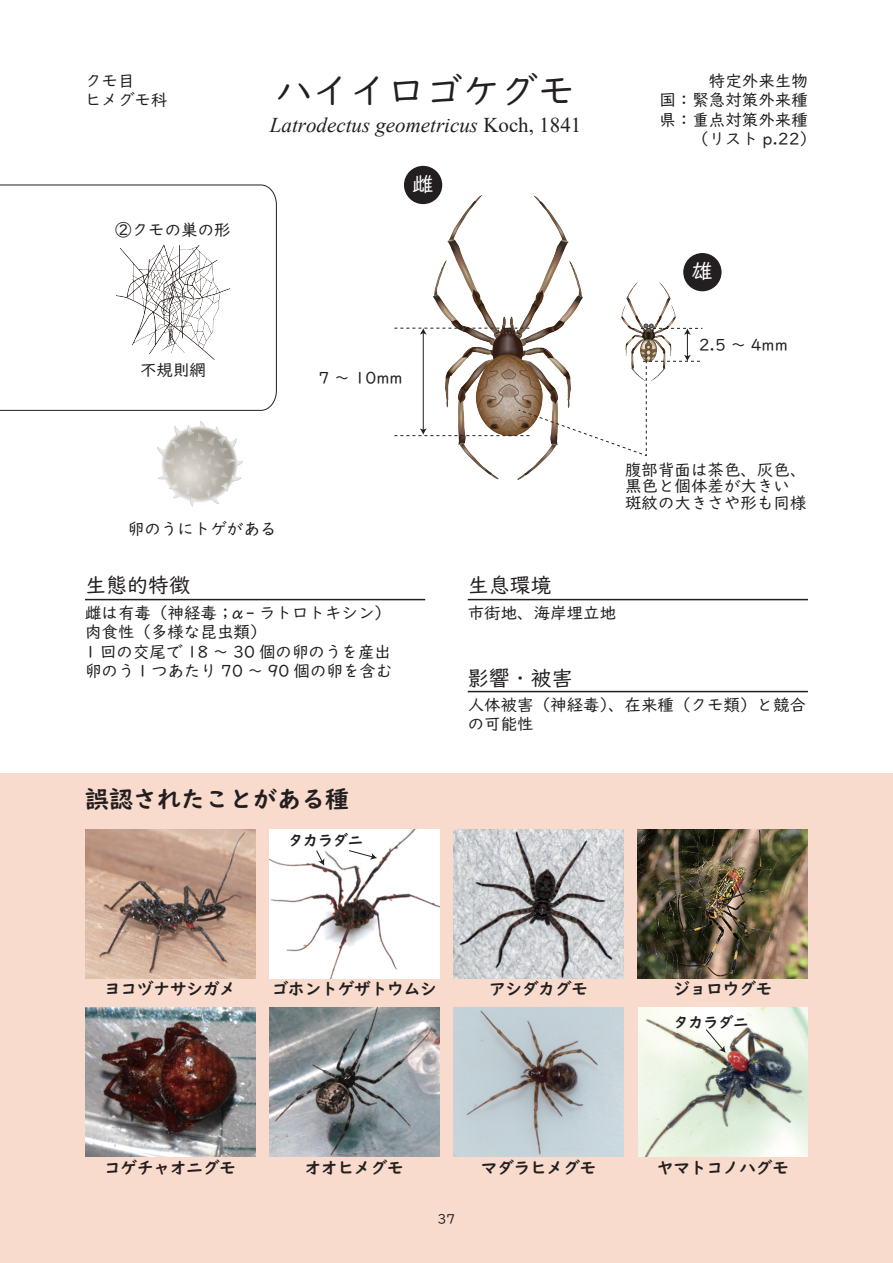
<style>
.page{position:relative;width:893px;height:1263px;background:#fff}
.page>*{position:absolute;margin:0;border:0;box-sizing:border-box;transform-origin:0 0}
.t1{font:37.5px "UD Digi Kyokasho NP R";color:#231f20}
.t2{font:24px "UD Digi Kyokasho NP B";color:#231f20}
.t3{font:italic 21px "Times New Roman";color:#231f20}
.t4{font:21px "UD Digi Kyokasho NP R";color:#231f20}
.t5{font:21px "UD Digi Kyokasho NP R";color:#fff}
.t6{font:16.5px/19.5px "UD Digi Kyokasho NP R";color:#231f20}
.t7{font:16.5px "UD Digi Kyokasho NP B";color:#231f20}
.t8{font:15px "UD Digi Kyokasho NP B";color:#231f20}
.t9{font:13.5px "UD Digi Kyokasho NP R";color:#231f20}
.s1{font-style:normal}
</style>
<div class="page">
<svg style="left:0;top:184px;width:277px;height:227px"></svg>
<div style="left:0;top:774px;width:893px;height:489px;background:#f8dbcc"></div>
<img style="left:434px;top:196px;width:149px;height:283px">
<img style="left:622px;top:283px;width:53px;height:45px">
<img style="left:157px;top:422px;width:86px;height:85px">
<hr style="left:85px;top:599px;width:340px;height:1px;background:#231f20">
<hr style="left:468px;top:599px;width:340px;height:1px;background:#231f20">
<hr style="left:468px;top:691px;width:340px;height:1px;background:#231f20">
<img style="left:116px;top:245px;width:114px;height:115px">
<div style="left:404px;top:166px;width:38px;height:38px;background:#231f20;border-radius:50%"></div>
<div style="left:683px;top:253px;width:38px;height:38px;background:#231f20;border-radius:50%"></div>
<svg style="left:394px;top:328px;width:308px;height:129px"></svg>
<img style="left:454px;top:829px;width:170px;height:149px">
<img style="left:270px;top:1008px;width:170px;height:149px">
<img style="left:85px;top:1008px;width:170px;height:149px">
<img style="left:269px;top:829px;width:170px;height:149px">
<img style="left:638px;top:829px;width:170px;height:149px">
<img style="left:454px;top:1008px;width:170px;height:149px">
<img style="left:85px;top:829px;width:170px;height:149px">
<svg style="left:348px;top:850px;width:29px;height:10px"></svg>
<svg style="left:316px;top:849px;width:8px;height:17px"></svg>
<img style="left:638px;top:1008px;width:170px;height:148px">
<svg style="left:705px;top:1028px;width:21px;height:25px"></svg>
<p class="t6" style="left:85px;top:71px;width:84px">クモ目<br>ヒメグモ科</p>
<p class="t6" style="left:115px;top:220px;width:117px">②クモの巣の形</p>
<h1 class="t1" style="left:275px;top:70px;width:302px">ハイイロゴケグモ</h1>
<p class="t3" style="left:270px;top:111px;width:313px">Latrodectus geometricus <span class="s1">Koch, 1841</span></p>
<p class="t5" style="left:413px;top:172px;width:22px">雌</p>
<p class="t6" style="left:140px;top:360px;width:67px">不規則網</p>
<p class="t6" style="left:319px;top:368px;width:85px">7 ～ 10mm</p>
<p class="t6" style="left:709px;top:71px;width:100px">特定外来生物</p>
<p class="t6" style="left:659px;top:91px;width:150px">国：緊急対策外来種</p>
<p class="t6" style="left:659px;top:110px;width:150px">県：重点対策外来種</p>
<p class="t6" style="left:692px;top:130px;width:125px">（リスト p.22）</p>
<p class="t5" style="left:692px;top:259px;width:22px">雄</p>
<p class="t6" style="left:699px;top:335px;width:91px">2.5 ～ 4mm</p>
<p class="t6" style="left:128px;top:520px;width:150px">卵のうにトゲがある</p>
<p class="t6" style="left:625px;top:462px;width:183px;line-height:16.5px">腹部背面は茶色、灰色、黒色と個体差が大きい斑紋の大きさや形も同様</p>
<p class="t4" style="left:85px;top:573px;width:106px">生態的特徴</p>
<p class="t4" style="left:468px;top:573px;width:85px">生息環境</p>
<p class="t6" style="left:85px;top:603px;width:308px">雌は有毒（神経毒；α- ラトロトキシン）</p>
<p class="t6" style="left:468px;top:603px;width:150px">市街地、海岸埋立地</p>
<p class="t6" style="left:85px;top:622px;width:309px">肉食性（多様な昆虫類）<br>1 回の交尾で 18 ～ 30 個の卵のうを産出卵のう１つあたり 70 ～ 90 個の卵を含む</p>
<p class="t4" style="left:468px;top:666px;width:106px">影響・被害</p>
<h2 class="t2" style="left:85px;top:784px;width:266px">誤認されたことがある種</h2>
<p class="t8" style="left:288px;top:831px;width:76px">タカラダニ</p>
<p class="t6" style="left:468px;top:695px;width:340px">人体被害（神経毒）、在来種（クモ類）と競合の可能性</p>
<p class="t7" style="left:104px;top:979px;width:133px">ヨコヅナサシガメ</p>
<p class="t7" style="left:272px;top:979px;width:166px">ゴホントゲザトウムシ</p>
<p class="t7" style="left:673px;top:979px;width:101px">ジョロウグモ</p>
<p class="t7" style="left:489px;top:979px;width:100px">アシダカグモ</p>
<p class="t7" style="left:104px;top:1158px;width:133px">コゲチャオニグモ</p>
<p class="t7" style="left:305px;top:1158px;width:100px">オオヒメグモ</p>
<p class="t9" style="left:438px;top:1211px;width:19px">37</p>
<p class="t7" style="left:481px;top:1158px;width:117px">マダラヒメグモ</p>
<p class="t8" style="left:673px;top:1013px;width:76px">タカラダニ</p>
<p class="t7" style="left:657px;top:1158px;width:134px">ヤマトコノハグモ</p>
</div>
